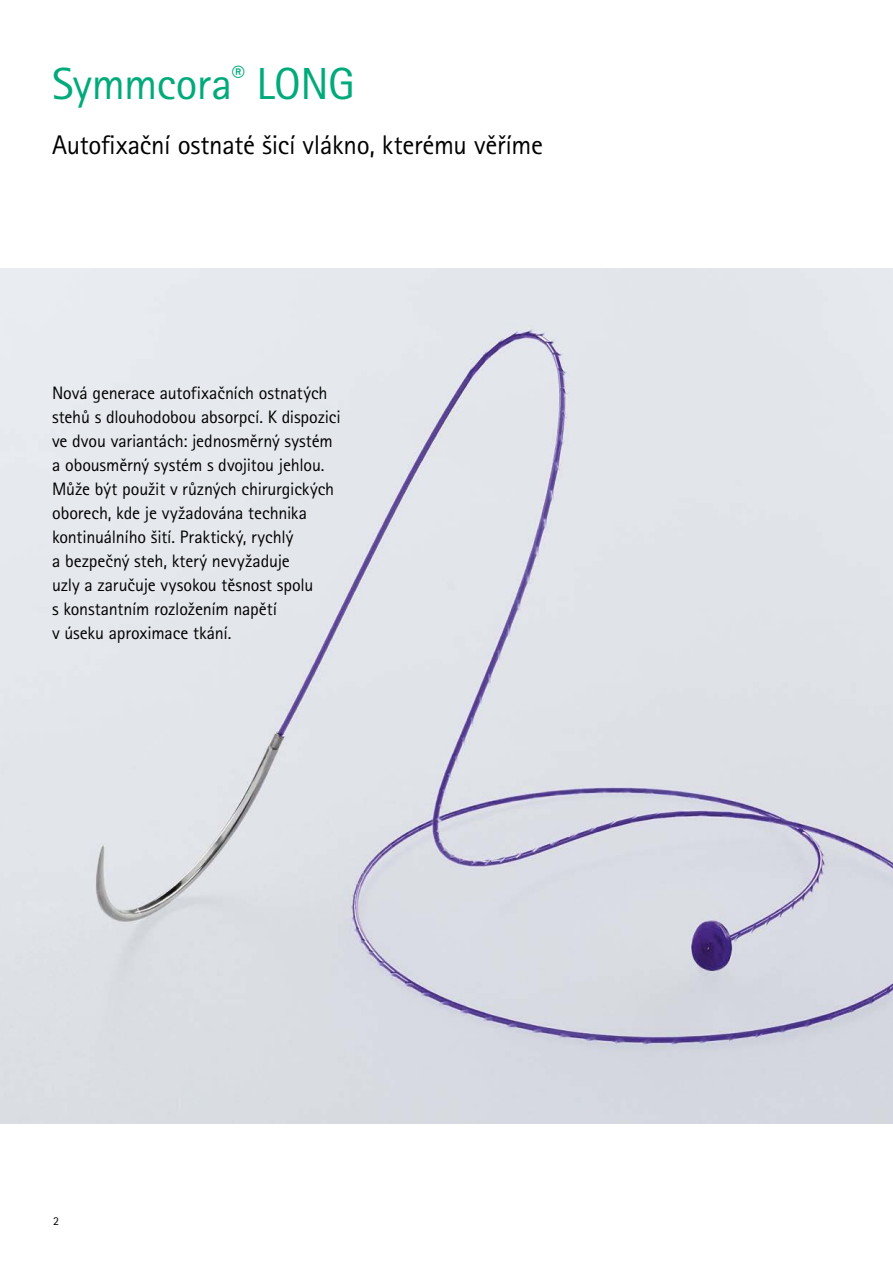
<style>
.page{position:relative;width:893px;height:1263px;background:#fff}
.page>*{position:absolute;margin:0;border:0;box-sizing:border-box;transform-origin:0 0}
.t1{font:45px "Rotis Sans Serif Pro";letter-spacing:-.015em;color:#00aa7a}
.t2{font:27px "Rotis Sans Serif Pro";letter-spacing:-.01em;color:#000}
.t3{font:18px/24px "Rotis Sans Serif Pro";letter-spacing:-.01em;color:#000}
.t4{font:12px "Rotis Sans Serif Pro";color:#000}
</style>
<div class="page">
<img style="left:0;top:269px;width:893px;height:855px">
<h1 class="t1" style="left:52px;top:57px;width:304px">Symmcora<sup>®</sup> LONG</h1>
<h2 class="t2" style="left:52px;top:129px;width:493px">Autofixační ostnaté šicí vlákno, kterému věříme</h2>
<p class="t3" style="left:52px;top:381px;width:290px">Nová generace autofixačních ostnatých stehů s dlouhodobou absorpcí. K dispozici ve dvou variantách: jednosměrný systém a obousměrný systém s dvojitou jehlou.<br>Může být použit v různých chirurgických oborech, kde je vyžadována technika kontinuálního šití. Praktický, rychlý<br>a bezpečný steh, který nevyžaduje<br>uzly a zaručuje vysokou těsnost spolu<br>s konstantním rozložením napětí<br>v úseku aproximace tkání.</p>
<p class="t4" style="left:53px;top:1213px;width:7px">2</p>
</div>
